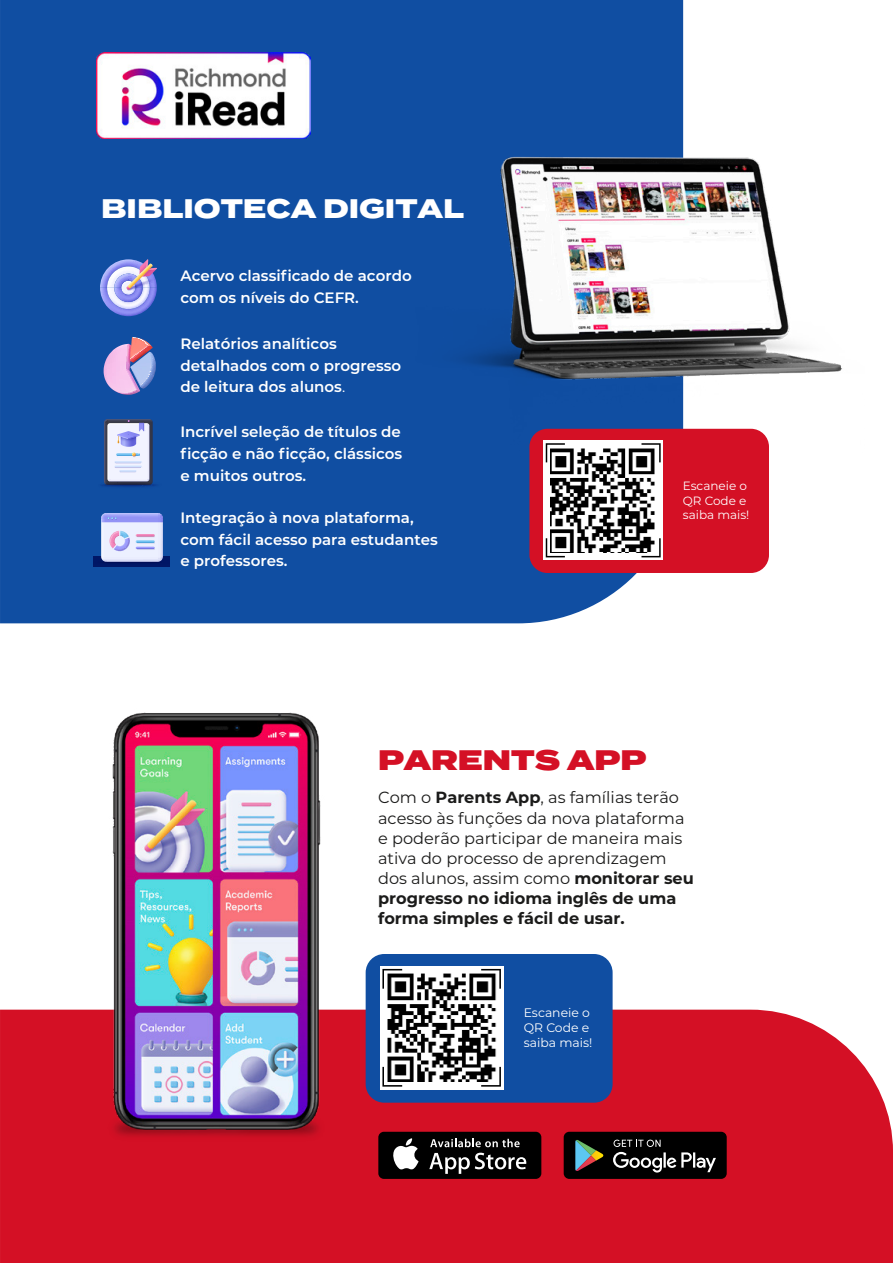
<style>
.page{position:relative;width:893px;height:1263px;background:#fff}
.page>*{position:absolute;margin:0;border:0;box-sizing:border-box;transform-origin:0 0}
.t1{font:900 28.2px "Termina";color:#d41025}
.t2{font:800 26.85px "Termina";color:#fff}
.t3{font:16.2px/20.2px "Montserrat";color:#1b1b1a}
.t4{font:600 15px/21.8px "Montserrat";color:#fff}
.t5{font:12.3px/14.9px "Montserrat";color:#fff}
.t6{font:12px/14.4px "Montserrat";color:#fff}
.s1{font-weight:400}
.s2{font-weight:700}
</style>
<div class="page">
<div style="left:0;top:1010px;width:893px;height:253px;background:#d41025"></div>
<img style="left:103px;top:712px;width:227px;height:434px">
<div style="left:564px;top:1132px;width:163px;height:47px;background:#000;border-radius:6px"></div>
<svg style="left:575px;top:1140px;width:29px;height:31px"></svg>
<svg style="left:613px;top:1139px;width:103px;height:33px"></svg>
<div style="left:378px;top:1132px;width:163px;height:47px;background:#000;border-radius:6px"></div>
<svg style="left:430px;top:1139px;width:90px;height:8px"></svg>
<svg style="left:393px;top:1138px;width:26px;height:31px"></svg>
<svg style="left:429px;top:1153px;width:97px;height:21px"></svg>
<div style="left:366px;top:954px;width:247px;height:149px;background:#104ea2;border-radius:19px"></div>
<div style="left:380px;top:966px;width:123px;height:123px;background:#fff"></div>
<svg style="left:382px;top:969px;width:20px;height:20px"></svg>
<svg style="left:481px;top:969px;width:20px;height:20px"></svg>
<svg style="left:481px;top:1067px;width:20px;height:19px"></svg>
<svg style="left:382px;top:1067px;width:20px;height:19px"></svg>
<img style="left:387px;top:974px;width:109px;height:108px">
<div style="left:0;top:0;width:683px;height:623px;background:#104ea2"></div>
<img style="left:396px;top:91px;width:446px;height:388px">
<div style="left:529px;top:429px;width:240px;height:144px;background:#d41025;border-radius:18px"></div>
<div style="left:543px;top:440px;width:120px;height:120px;background:#fff"></div>
<svg style="left:546px;top:443px;width:19px;height:19px"></svg>
<svg style="left:641px;top:443px;width:20px;height:19px"></svg>
<svg style="left:641px;top:538px;width:20px;height:19px"></svg>
<svg style="left:546px;top:538px;width:19px;height:19px"></svg>
<img style="left:550px;top:448px;width:105px;height:105px">
<img style="left:96px;top:53px;width:214px;height:85px">
<svg style="left:100px;top:259px;width:57px;height:57px"></svg>
<svg style="left:104px;top:337px;width:52px;height:58px;background:#a091c4"></svg>
<svg style="left:97px;top:419px;width:65px;height:70px"></svg>
<svg style="left:93px;top:513px;width:77px;height:54px;background:#9aa7d8"></svg>
<h2 class="t2" style="left:101px;top:188px;width:364px">BIBLIOTECA DIGITAL</h2>
<p class="t4" style="left:180px;top:264px;width:233px">Acervo classificado de acordo com os níveis do CEFR.</p>
<p class="t4" style="left:180px;top:332px;width:222px">Relatórios analíticos detalhados com o progresso de leitura dos alunos<span class="s1">.</span></p>
<p class="t4" style="left:180px;top:420px;width:223px;text-align:justify">Incrível seleção de títulos de ficção e não ficção, clássicos e muitos outros.</p>
<p class="t4" style="left:180px;top:506px;width:259px">Integração à nova plataforma, com fácil acesso para estudantes e professores.</p>
<p class="t6" style="left:683px;top:478px;width:68px">Escaneie o<br>QR Code e saiba mais!</p>
<h1 class="t1" style="left:378px;top:739px;width:270px">PARENTS APP</h1>
<p class="t3" style="left:378px;top:787px;width:317px">Com o <span class="s2">Parents App</span>, as famílias terão acesso às funções da nova plataforma e poderão participar de maneira mais ativa do processo de aprendizagem dos alunos, assim como <span class="s2">monitorar seu progresso no idioma inglês de uma forma simples e fácil de usar.</span></p>
<p class="t5" style="left:524px;top:1005px;width:70px">Escaneie o<br>QR Code e saiba mais!</p>
</div>
